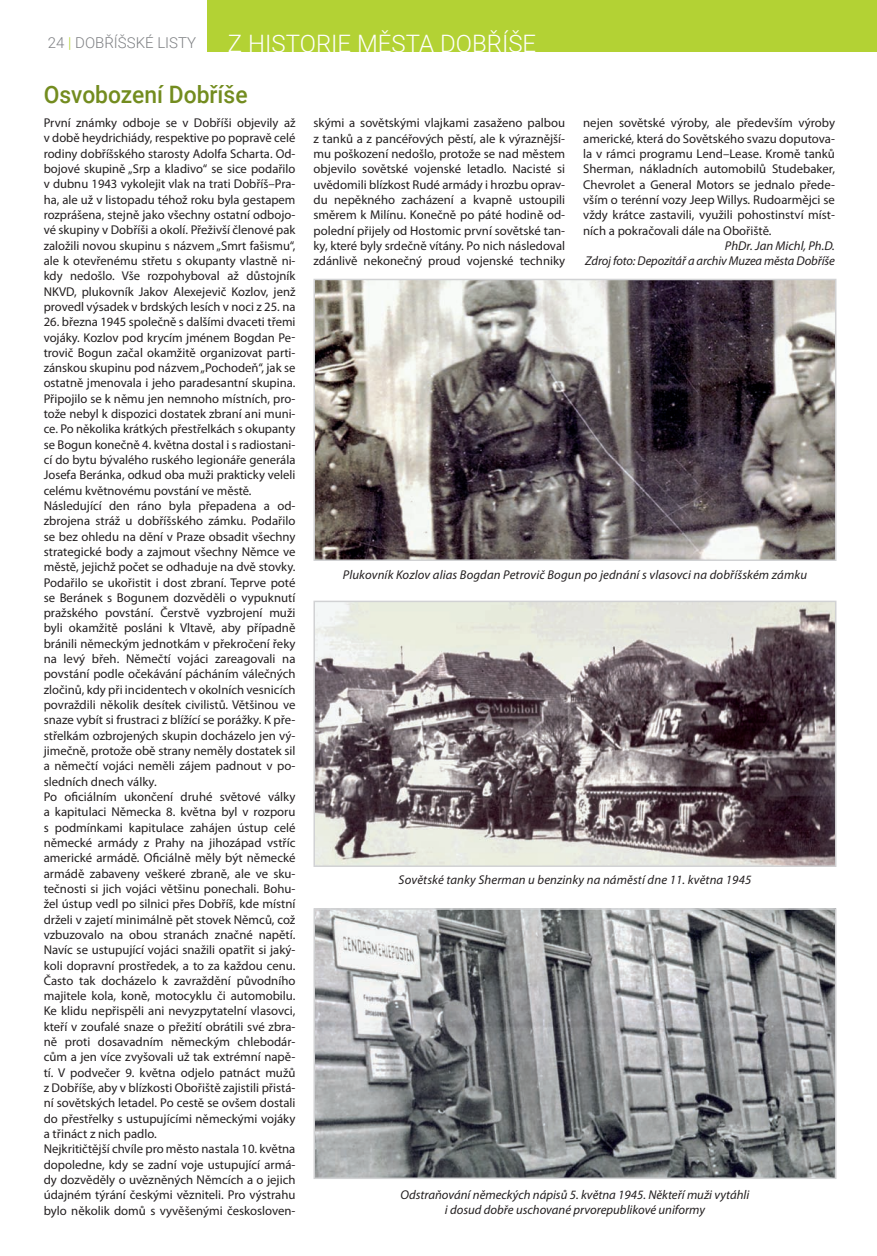
<style>
.page{position:relative;width:877px;height:1256px;background:#fff}
.page>*{position:absolute;margin:0;border:0;box-sizing:border-box;transform-origin:0 0}
.t1{font:300 24px "Roboto";color:#fff}
.t2{font:500 24px "Roboto";color:#738c1f;scale:.95 1}
.t3{font:300 15px "Roboto";color:#808285}
.t4{font:12.75px/15.3px "Myriad Pro";color:#231f20;text-align:justify}
.t5{font:italic 12.75px/15px "Myriad Pro";color:#231f20;text-align:right}
.s1{color:#b3d234}
</style>
<div class="page">
<div style="left:207px;top:0;width:670px;height:52px;background:#b3d234"></div>
<img style="left:316px;top:911px;width:517px;height:265px">
<div style="left:313px;top:908px;width:523px;height:271px;border:2px solid #d1d2d4"></div>
<img style="left:316px;top:282px;width:517px;height:276px">
<div style="left:313px;top:279px;width:523px;height:282px;border:2px solid #d1d2d4"></div>
<img style="left:316px;top:603px;width:517px;height:261px">
<div style="left:313px;top:600px;width:523px;height:267px;border:2px solid #d1d2d4"></div>
<p class="t3" style="left:48px;top:32px;width:150px">24 <span class="s1">|</span> DOBŘÍŠSKÉ LISTY</p>
<h1 class="t1" style="left:228px;top:27px;width:310px">Z HISTORIE MĚSTA DOBŘÍŠE</h1>
<h1 class="t2" style="left:44px;top:78px;width:216px">Osvobození Dobříše</h1>
<p class="t4" style="left:44px;top:115px;width:253px">První známky odboje se v Dobříši objevily až v době heydrichiády, respektive po popravě celé rodiny dobříšského starosty Adolfa Scharta. Od&shy;bojové skupině „Srp a kladivo“ se sice podařilo v dubnu 1943 vykolejit vlak na trati Dobříš–Pra&shy;ha, ale už v listopadu téhož roku byla gestapem rozprášena, stejně jako všechny ostatní odbojo&shy;vé skupiny v Dobříši a okolí. Přeživší členové pak založili novou skupinu s názvem „Smrt fašismu“, ale k otevřenému střetu s okupanty vlastně ni&shy;kdy nedošlo. Vše rozpohyboval až důstojník NKVD, plukovník Jakov Alexejevič Kozlov, jenž provedl výsadek v brdských lesích v noci z 25. na</p>
<p class="t4" style="left:44px;top:314px;width:253px;text-align:left">26. března 1945 společně s dalšími dvaceti třemi vojáky. Kozlov pod krycím jménem Bogdan Pe&shy;trovič Bogun začal okamžitě organizovat parti&shy;zánskou skupinu pod názvem „Pochodeň“, jak se ostatně jmenovala i jeho paradesantní skupina.<br>Připojilo se k němu jen nemnoho místních, pro&shy;tože nebyl k dispozici dostatek zbraní ani muni&shy;ce. Po několika krátkých přestřelkách s okupanty se Bogun konečně 4. května dostal i s radiostani&shy;cí do bytu bývalého ruského legionáře generála Josefa Beránka, odkud oba muži prakticky veleli celému květnovému povstání ve městě.<br>Následující den ráno byla přepadena a od&shy;zbrojena stráž u dobříšského zámku. Podařilo se bez ohledu na dění v Praze obsadit všechny strategické body a zajmout všechny Němce ve městě, jejichž počet se odhaduje na dvě stovky.<br>Podařilo se ukořistit i dost zbraní. Teprve poté se Beránek s Bogunem dozvěděli o vypuknutí pražského povstání. Čerstvě vyzbrojení muži byli okamžitě posláni k Vltavě, aby případně bránili německým jednotkám v překročení řeky na levý břeh. Němečtí vojáci zareagovali na povstání podle očekávání pácháním válečných zločinů, kdy při incidentech v okolních vesnicích povraždili několik desítek civilistů. Většinou ve snaze vybít si frustraci z blížící se porážky. K pře&shy;střelkám ozbrojených skupin docházelo jen vý&shy;jimečně, protože obě strany neměly dostatek sil a němečtí vojáci neměli zájem padnout v po&shy;sledních dnech války.<br>Po oficiálním ukončení druhé světové války a kapitulaci Německa 8. května byl v rozporu s podmínkami kapitulace zahájen ústup celé německé armády z Prahy na jihozápad vstříc americké armádě. Oficiálně měly být německé armádě zabaveny veškeré zbraně, ale ve sku&shy;tečnosti si jich vojáci většinu ponechali. Bohu&shy;žel ústup vedl po silnici přes Dobříš, kde místní drželi v zajetí minimálně pět stovek Němců, což vzbuzovalo na obou stranách značné napětí.<br>Navíc se ustupující vojáci snažili opatřit si jaký&shy;koli dopravní prostředek, a to za každou cenu.<br>Často tak docházelo k zavraždění původního majitele kola, koně, motocyklu či automobilu.<br>Ke klidu nepřispěli ani nevyzpytatelní vlasovci, kteří v zoufalé snaze o přežití obrátili své zbra&shy;ně proti dosavadním německým chlebodár&shy;cům a jen více zvyšovali už tak extrémní napě&shy;tí. V podvečer 9. května odjelo patnáct mužů z Dobříše, aby v blízkosti Obořiště zajistili přistá&shy;ní sovětských letadel. Po cestě se ovšem dostali do přestřelky s ustupujícími německými vojáky a třináct z nich padlo.<br>Nejkritičtější chvíle pro město nastala 10. května dopoledne, kdy se zadní voje ustupující armá&shy;dy dozvěděly o uvězněných Němcích a o jejich údajném týrání českými vězniteli. Pro výstrahu bylo několik domů s vyvěšenými českosloven-</p>
<p class="t4" style="left:313px;top:115px;width:253px">skými a sovětskými vlajkami zasaženo palbou z tanků a z pancéřových pěstí, ale k výraznější&shy;mu poškození nedošlo, protože se nad městem objevilo sovětské vojenské letadlo. Nacisté si uvědomili blízkost Rudé armády i hrozbu oprav&shy;du nepěkného zacházení a kvapně ustoupili směrem k Milínu. Konečně po páté hodině od&shy;polední přijely od Hostomic první sovětské tan&shy;ky, které byly srdečně vítány. Po nich následoval zdánlivě nekonečný proud vojenské techniky</p>
<p class="t4" style="left:583px;top:115px;width:253px">nejen sovětské výroby, ale především výroby americké, která do Sovětského svazu doputova&shy;la v rámci programu Lend–Lease. Kromě tanků Sherman, nákladních automobilů Studebaker, Chevrolet a General Motors se jednalo přede&shy;vším o terénní vozy Jeep Willys. Rudoarmějci se vždy krátce zastavili, využili pohostinství míst&shy;ních a pokračovali dále na Obořiště.</p>
<p class="t5" style="left:585px;top:238px;width:251px">PhDr. Jan Michl, Ph.D.<br>Zdroj foto: Depozitář a archiv Muzea města Dobříše</p>
<p class="t5" style="left:343px;top:567px;width:466px">Plukovník Kozlov alias Bogdan Petrovič Bogun po jednání s vlasovci na dobříšském zámku</p>
<p class="t5" style="left:398px;top:872px;width:354px">Sovětské tanky Sherman u benzinky na náměstí dne 11. května 1945</p>
<p class="t5" style="left:400px;top:1186px;width:350px;text-align:center">Odstraňování německých nápisů 5. května 1945. Někteří muži vytáhli i dosud dobře uschované prvorepublikové uniformy</p>
</div>
